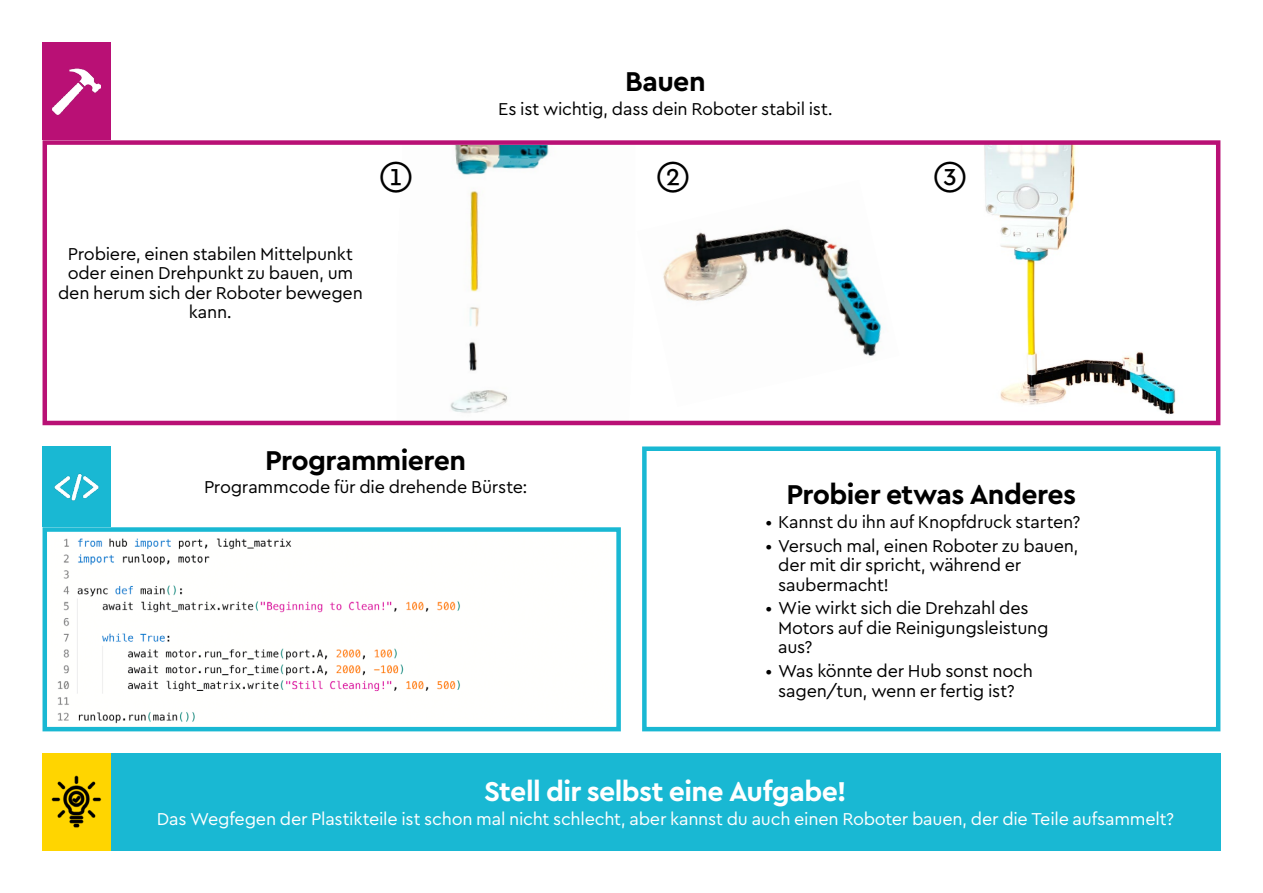
<style>
.page{position:relative;width:1263px;height:893px;background:#fff}
.page>*{position:absolute;margin:0;border:0;box-sizing:border-box;transform-origin:0 0}
.t1{font:36px "Cera Pro";color:#000}
.t2{font:700 28.5px "Cera Pro";letter-spacing:-.02em;color:#000}
.t3{font:700 28.5px "Cera Pro";letter-spacing:-.02em;color:#fff}
.t4{font:18px/19.5px "Cera Pro";letter-spacing:-.015em;color:#000;text-align:center}
.t5{font:18px "Cera Pro";letter-spacing:-.015em;color:#fff}
</style>
<div class="page">
<img style="left:450px;top:145px;width:99px;height:268px">
<img style="left:663px;top:228px;width:219px;height:128px">
<img style="left:984px;top:145px;width:192px;height:270px">
<img style="left:57px;top:538px;width:403px;height:186px">
<div style="left:43px;top:527px;width:578px;height:204px;border:4px solid #19b8d3"></div>
<div style="left:642px;top:446px;width:578px;height:285px;border:4px solid #19b8d3"></div>
<div style="left:43px;top:140px;width:1177px;height:285px;border:4px solid #b91075"></div>
<div style="left:111px;top:753px;width:1109px;height:97px;background:#19b8d3"></div>
<div style="left:43px;top:753px;width:68px;height:97px;background:#ffd500"></div>
<img style="left:51px;top:775px;width:51px;height:53px">
<div style="left:43px;top:43px;width:68px;height:97px;background:#b91075"></div>
<img style="left:53px;top:68px;width:47px;height:47px">
<div style="left:43px;top:446px;width:68px;height:81px;background:#19b8d3"></div>
<img style="left:54px;top:473px;width:45px;height:28px">
<h2 class="t2" style="left:625px;top:63px;width:82px">Bauen</h2>
<p class="t4" style="left:498px;top:98px;width:336px">Es ist wichtig, dass dein Roboter stabil ist.</p>
<h1 class="t1" style="left:378px;top:153px;width:37px">➀</h1>
<h1 class="t1" style="left:655px;top:153px;width:37px">➁</h1>
<h1 class="t1" style="left:932px;top:153px;width:37px">➂</h1>
<p class="t4" style="left:58px;top:243px;width:306px">Probiere, einen stabilen Mittelpunkt oder einen Drehpunkt zu bauen, um den herum sich der Roboter bewegen kann.</p>
<h2 class="t2" style="left:265px;top:441px;width:203px">Programmieren</h2>
<p class="t4" style="left:204px;top:477px;width:325px">Programmcode für die drehende Bürste:</p>
<h2 class="t2" style="left:786px;top:476px;width:291px">Probier etwas Anderes</h2>
<p class="t4" style="left:765px;top:511px;width:316px">• Kannst du ihn auf Knopfdruck starten?</p>
<p class="t4" style="left:778px;top:535px;width:302px;text-align:left;text-indent:-13px">• Versuch mal, einen Roboter zu bauen, der mit dir spricht, während er saubermacht!</p>
<p class="t4" style="left:778px;top:598px;width:272px;text-align:left;text-indent:-13px">• Wie wirkt sich die Drehzahl des<br>Motors auf die Reinigungsleistung aus?</p>
<p class="t4" style="left:765px;top:661px;width:269px">• Was könnte der Hub sonst noch sagen/tun, wenn er fertig ist?</p>
<h2 class="t3" style="left:484px;top:773px;width:364px">Stell dir selbst eine Aufgabe!</h2>
<p class="t5" style="left:157px;top:807px;width:1019px">Das Wegfegen der Plastikteile ist schon mal nicht schlecht, aber kannst du auch einen Roboter bauen, der die Teile aufsammelt?</p>
</div>
